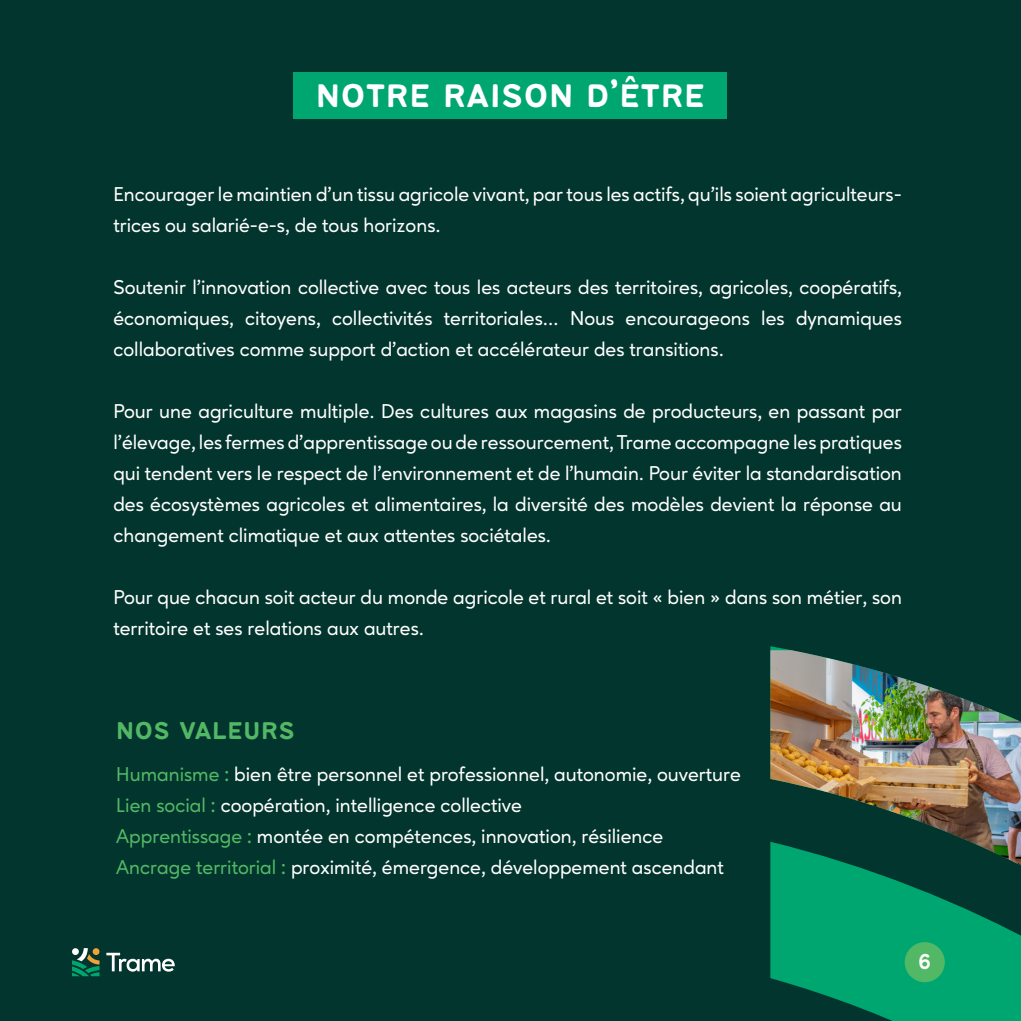
<style>
.page{position:relative;width:1021px;height:1021px;background:#fff}
.page>*{position:absolute;margin:0;border:0;box-sizing:border-box;transform-origin:0 0}
.t1{font:43px "Bantayog";color:#fff}
.t2{font:32px "Bantayog";color:#52b866}
.t3{font:24px "Bantayog";color:#fff}
.t4{font:500 20px/31px "Ageo";color:#fff}
.s1{color:#52b866}
</style>
<div class="page">
<div style="left:0;top:0;width:1020px;height:1020px;background:#02352d"></div>
<img style="left:770px;top:650px;width:250px;height:191px">
<svg style="left:770px;top:841px;width:250px;height:179px;fill:#00a670"></svg>
<div style="left:293px;top:72px;width:434px;height:47px;background:#00a670"></div>
<svg style="left:106px;top:952px;width:69px;height:19px"></svg>
<svg style="left:72px;top:948px;width:27px;height:28px"></svg>
<div style="left:904px;top:942px;width:40px;height:40px;background:#52b866;border-radius:50%"></div>
<p class="t1" style="left:315px;top:72px;width:391px">notre raison d’être</p>
<p class="t4" style="left:113px;top:179px;width:790px">Encourager le maintien d’un tissu agricole vivant, par tous les actifs, qu’ils soient agriculteurs&shy;trices ou salarié-e-s, de tous horizons.</p>
<p class="t4" style="left:113px;top:272px;width:790px;text-align:justify">Soutenir l’innovation collective avec tous les acteurs des territoires, agricoles, coopératifs, économiques, citoyens, collectivités territoriales… Nous encourageons les dynamiques collaboratives comme support d’action et accélérateur des transitions.</p>
<p class="t4" style="left:113px;top:396px;width:790px;text-align:justify">Pour une agriculture multiple. Des cultures aux magasins de producteurs, en passant par l’élevage, les fermes d’apprentissage ou de ressourcement, Trame accompagne les pratiques qui tendent vers le respect de l’environnement et de l’humain. Pour éviter la standardisation des écosystèmes agricoles et alimentaires, la diversité des modèles devient la réponse au changement climatique et aux attentes sociétales.</p>
<p class="t4" style="left:113px;top:582px;width:790px">Pour que chacun soit acteur du monde agricole et rural et soit « bien » dans son métier, son territoire et ses relations aux autres.</p>
<p class="t2" style="left:116px;top:712px;width:180px">nos valeurs</p>
<p class="t4" style="left:116px;top:759px;width:626px"><span class="s1">Humanisme :</span> bien être personnel et professionnel, autonomie, ouverture</p>
<p class="t4" style="left:116px;top:790px;width:407px"><span class="s1">Lien social :</span> coopération, intelligence collective</p>
<p class="t4" style="left:116px;top:821px;width:548px"><span class="s1">Apprentissage :</span> montée en compétences, innovation, résilience</p>
<p class="t4" style="left:116px;top:852px;width:609px"><span class="s1">Ancrage territorial :</span> proximité, émergence, développement ascendant</p>
<p class="t3" style="left:917px;top:949px;width:15px">6</p>
</div>
